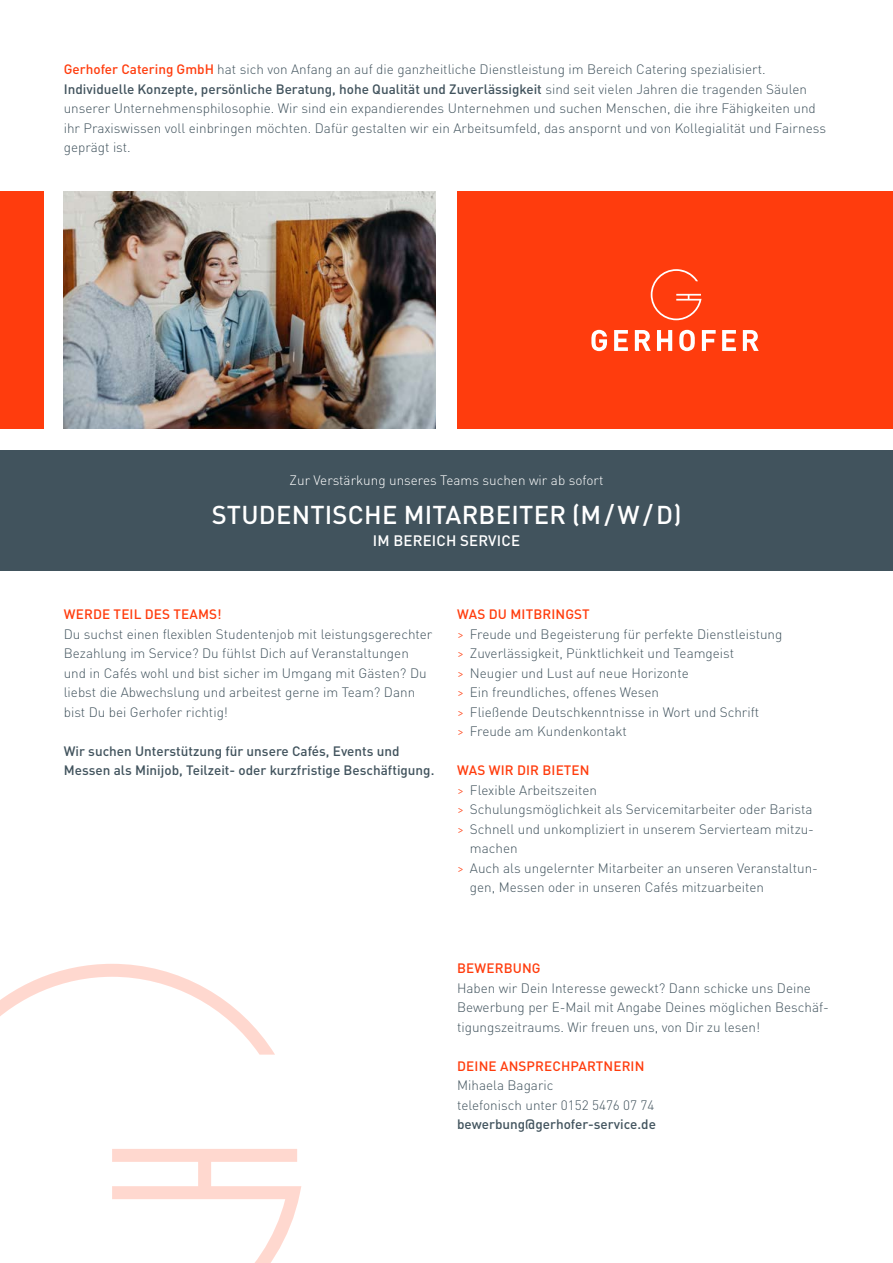
<style>
.page{position:relative;width:893px;height:1263px;background:#fff}
.page>*{position:absolute;margin:0;border:0;box-sizing:border-box;transform-origin:0 0}
.t1{font:500 25.5px "DINOT";letter-spacing:.01em;color:#fff}
.t2{font:500 15px "DINOT";letter-spacing:.01em;color:#fff}
.t3{font:300 13.5px/19.5px "DINOT";color:#41535d}
.t4{font:500 13.5px/19.5px "DINOT";color:#41535d}
.t5{font:500 13.5px "DINOT";letter-spacing:.01em;color:#ff3c0d}
.t6{font:300 13.5px "DINOT";color:#fff}
.s1{font-weight:500;color:#ff3c0d}
.s2{font-weight:500}
.s3{color:#ff3c0d}
</style>
<div class="page">
<div style="left:457px;top:191px;width:436px;height:238px;background:#ff3c0d"></div>
<div style="left:0;top:450px;width:893px;height:120px;background:#41535d"></div>
<div style="left:0;top:191px;width:44px;height:238px;background:#ff3c0d"></div>
<svg style="left:651px;top:269px;width:50px;height:51px"></svg>
<svg style="left:591px;top:330px;width:16px;height:21px"></svg>
<svg style="left:614px;top:330px;width:14px;height:21px"></svg>
<svg style="left:635px;top:330px;width:16px;height:21px"></svg>
<svg style="left:657px;top:330px;width:15px;height:21px"></svg>
<svg style="left:679px;top:330px;width:16px;height:21px"></svg>
<svg style="left:702px;top:330px;width:14px;height:21px"></svg>
<svg style="left:722px;top:330px;width:14px;height:21px"></svg>
<svg style="left:743px;top:330px;width:16px;height:21px"></svg>
<svg style="left:0;top:964px;width:301px;height:299px"></svg>
<img style="left:64px;top:191px;width:372px;height:238px">
<p class="t3" style="left:64px;top:59px;width:764px"><span class="s1">Gerhofer Catering GmbH</span> hat sich von Anfang an auf die ganzheitliche Dienstleistung im Bereich Catering spezialisiert.<br><span class="s2">Individuelle Konzepte, persönliche Beratung, hohe Qualität und Zuverlässigkeit</span> sind seit vielen Jahren die tragenden Säulen unserer Unternehmensphilosophie. Wir sind ein expandierendes Unternehmen und suchen Menschen, die ihre Fähigkeiten und ihr Praxiswissen voll einbringen möchten. Dafür gestalten wir ein Arbeitsumfeld, das anspornt und von Kollegialität und Fairness geprägt ist.</p>
<p class="t6" style="left:290px;top:471px;width:315px">Zur Verstärkung unseres Teams suchen wir ab sofort</p>
<h1 class="t1" style="left:212px;top:495px;width:471px">STUDENTISCHE MITARBEITER (M/W/D)</h1>
<p class="t2" style="left:373px;top:529px;width:149px">IM BEREICH SERVICE</p>
<p class="t5" style="left:64px;top:604px;width:159px">WERDE TEIL DES TEAMS!</p>
<p class="t3" style="left:64px;top:624px;width:370px">Du suchst einen flexiblen Studentenjob mit leistungsgerechter Bezahlung im Service? Du fühlst Dich auf Veranstaltungen und in Cafés wohl und bist sicher im Umgang mit Gästen? Du liebst die Abwechslung und arbeitest gerne im Team? Dann bist Du bei Gerhofer richtig!</p>
<p class="t4" style="left:64px;top:740px;width:372px">Wir suchen Unterstützung für unsere Cafés, Events und<br>Messen als Minijob, Teilzeit- oder kurzfristige Beschäftigung.</p>
<p class="t3" style="left:457px;top:604px;width:327px"><span class="s1">WAS DU MITBRINGST<br></span><span class="s3">&gt;</span> Freude und Begeisterung für perfekte Dienstleistung <span class="s3">&gt;</span> Zuverlässigkeit, Pünktlichkeit und Teamgeist<br><span class="s3">&gt;</span> Neugier und Lust auf neue Horizonte<br><span class="s3">&gt;</span> Ein freundliches, offenes Wesen<br><span class="s3">&gt;</span> Fließende Deutschkenntnisse in Wort und Schrift<br><span class="s3">&gt;</span> Freude am Kundenkontakt</p>
<p class="t5" style="left:457px;top:760px;width:134px">WAS WIR DIR BIETEN</p>
<p class="t3" style="left:457px;top:780px;width:141px"><span class="s3">&gt;</span> Flexible Arbeitszeiten</p>
<p class="t3" style="left:457px;top:799px;width:357px"><span class="s3">&gt;</span> Schulungsmöglichkeit als Servicemitarbeiter oder Barista</p>
<p class="t3" style="left:457px;top:819px;width:358px"><span class="s3">&gt;</span> Schnell und unkompliziert in unserem Servierteam mitzu-</p>
<p class="t3" style="left:470px;top:838px;width:49px">machen</p>
<p class="t3" style="left:457px;top:858px;width:362px"><span class="s3">&gt;</span> Auch als ungelernter Mitarbeiter an unseren Veranstaltun-</p>
<p class="t3" style="left:470px;top:877px;width:296px">gen, Messen oder in unseren Cafés mitzuarbeiten</p>
<p class="t5" style="left:457px;top:958px;width:85px">BEWERBUNG</p>
<p class="t3" style="left:457px;top:978px;width:373px">Haben wir Dein Interesse geweckt? Dann schicke uns Deine<br>Bewerbung per E-Mail mit Angabe Deines möglichen Beschäf&shy;tigungszeitraums. Wir freuen uns, von Dir zu lesen!</p>
<p class="t5" style="left:457px;top:1056px;width:189px">DEINE ANSPRECHPARTNERIN</p>
<p class="t3" style="left:457px;top:1076px;width:199px">Mihaela Bagaric<br>telefonisch unter 0152 5476 07 74</p>
<p class="t4" style="left:457px;top:1114px;width:200px">bewerbung@gerhofer-service.de</p>
</div>
